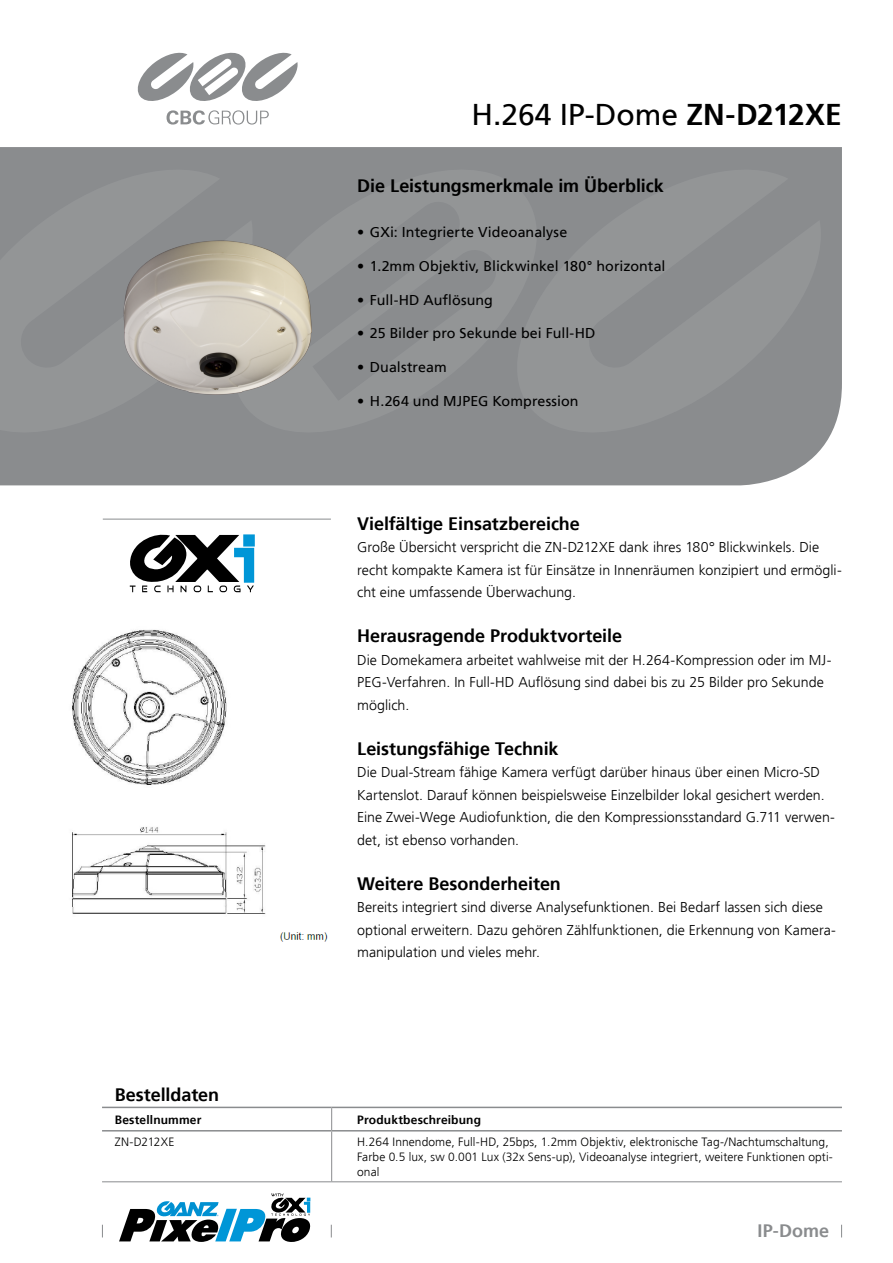
<style>
.page{position:relative;width:893px;height:1263px;background:#fff}
.page>*{position:absolute;margin:0;border:0;box-sizing:border-box;transform-origin:0 0}
.t1{font:30px "Frutiger LT Std";color:#000}
.t2{font:700 18px "Frutiger LT Std";letter-spacing:-.005em;color:#000}
.t3{font:700 18px "Frutiger LT Std";color:#8a8c8e}
.t4{font:300 14.25px/22.5px "Frutiger LT Std";color:#000}
.t5{font:14.25px "Frutiger LT Std";letter-spacing:.005em;color:#000}
.t6{font:300 12px/15px "Frutiger LT Std";letter-spacing:.01em;color:#000}
.t7{font:700 12px "Frutiger LT Std";letter-spacing:.015em;color:#000}
.s1{font-weight:700}
</style>
<div class="page">
<svg style="left:102px;top:1225px;width:1px;height:12px"></svg>
<svg style="left:841px;top:1225px;width:1px;height:12px"></svg>
<svg style="left:331px;top:1225px;width:1px;height:12px"></svg>
<div style="left:0;top:147px;width:842px;height:338px;background:#8a8c8e"></div>
<svg style="left:212px;top:152px;width:345px;height:282px;background:#8d8f91"></svg>
<svg style="left:0;top:157px;width:260px;height:277px;background:#8e9091"></svg>
<div style="left:496px;top:157px;width:325px;height:277px;background:#8f9092"></div>
<hr style="left:103px;top:519px;width:228px;height:1px;background:#8a8c8e">
<svg style="left:167px;top:110px;width:102px;height:15px"></svg>
<svg style="left:137px;top:52px;width:161px;height:49px"></svg>
<svg style="left:119px;top:1193px;width:191px;height:49px"></svg>
<svg style="left:331px;top:1108px;width:1px;height:22px"></svg>
<hr style="left:331px;top:1131px;width:1px;height:50px;background:#8a8c8e">
<hr style="left:102px;top:1181px;width:230px;height:1px;background:#8a8c8e">
<hr style="left:332px;top:1181px;width:510px;height:1px;background:#8a8c8e">
<hr style="left:102px;top:1130px;width:230px;height:1px;background:#8a8c8e">
<hr style="left:332px;top:1130px;width:510px;height:1px;background:#8a8c8e">
<hr style="left:102px;top:1107px;width:230px;height:1px;background:#8a8c8e">
<hr style="left:332px;top:1107px;width:510px;height:1px;background:#8a8c8e">
<img style="left:124px;top:241px;width:188px;height:154px">
<img style="left:72px;top:629px;width:256px;height:313px">
<svg style="left:130px;top:534px;width:125px;height:58px"></svg>
<h1 class="t1" style="left:471px;top:96px;width:372px">H.264 IP-Dome <span class="s1">ZN-D212XE</span></h1>
<p class="t2" style="left:357px;top:175px;width:308px">Die Leistungsmerkmale im Überblick</p>
<p class="t5" style="left:357px;top:224px;width:212px">• GXi: Integrierte Videoanalyse</p>
<p class="t5" style="left:357px;top:257px;width:310px">• 1.2mm Objektiv, Blickwinkel 180° horizontal</p>
<p class="t5" style="left:357px;top:291px;width:137px">• Full-HD Auflösung</p>
<p class="t5" style="left:357px;top:325px;width:240px">• 25 Bilder pro Sekunde bei Full-HD</p>
<p class="t5" style="left:357px;top:359px;width:91px">• Dualstream</p>
<p class="t5" style="left:357px;top:392px;width:223px">• H.264 und MJPEG Kompression</p>
<p class="t2" style="left:357px;top:513px;width:224px">Vielfältige Einsatzbereiche</p>
<p class="t4" style="left:357px;top:536px;width:486px">Große Übersicht verspricht die ZN-D212XE dank ihres 180° Blickwinkels. Die recht kompakte Kamera ist für Einsätze in Innenräumen konzipiert und ermögli&shy;cht eine umfassende Überwachung.</p>
<p class="t2" style="left:357px;top:625px;width:266px">Herausragende Produktvorteile</p>
<p class="t4" style="left:357px;top:649px;width:476px">Die Domekamera arbeitet wahlweise mit der H.264-Kompression oder im MJ-<br>PEG-Verfahren. In Full-HD Auflösung sind dabei bis zu 25 Bilder pro Sekunde möglich.</p>
<p class="t2" style="left:357px;top:738px;width:203px">Leistungsfähige Technik</p>
<p class="t4" style="left:357px;top:761px;width:479px">Die Dual-Stream fähige Kamera verfügt darüber hinaus über einen Micro-SD Kartenslot. Darauf können beispielsweise Einzelbilder lokal gesichert werden.<br>Eine Zwei-Wege Audiofunktion, die den Kompressionsstandard G.711 verwen&shy;det, ist ebenso vorhanden.</p>
<p class="t2" style="left:357px;top:873px;width:205px">Weitere Besonderheiten</p>
<p class="t4" style="left:357px;top:896px;width:480px">Bereits integriert sind diverse Analysefunktionen. Bei Bedarf lassen sich diese optional erweitern. Dazu gehören Zählfunktionen, die Erkennung von Kamera&shy;manipulation und vieles mehr.</p>
<p class="t2" style="left:115px;top:1084px;width:106px">Bestelldaten</p>
<p class="t7" style="left:115px;top:1113px;width:88px">Bestellnummer</p>
<p class="t7" style="left:357px;top:1113px;width:125px">Produktbeschreibung</p>
<p class="t6" style="left:115px;top:1135px;width:61px">ZN-D212XE</p>
<p class="t6" style="left:357px;top:1135px;width:477px">H.264 Innendome, Full-HD, 25bps, 1.2mm Objektiv, elektronische Tag-/Nachtumschaltung,<br>Farbe 0.5 lux, sw 0.001 Lux (32x Sens-up), Videoanalyse integriert, weitere Funktionen opti&shy;onal</p>
<p class="t3" style="left:758px;top:1220px;width:73px">IP-Dome</p>
</div>
